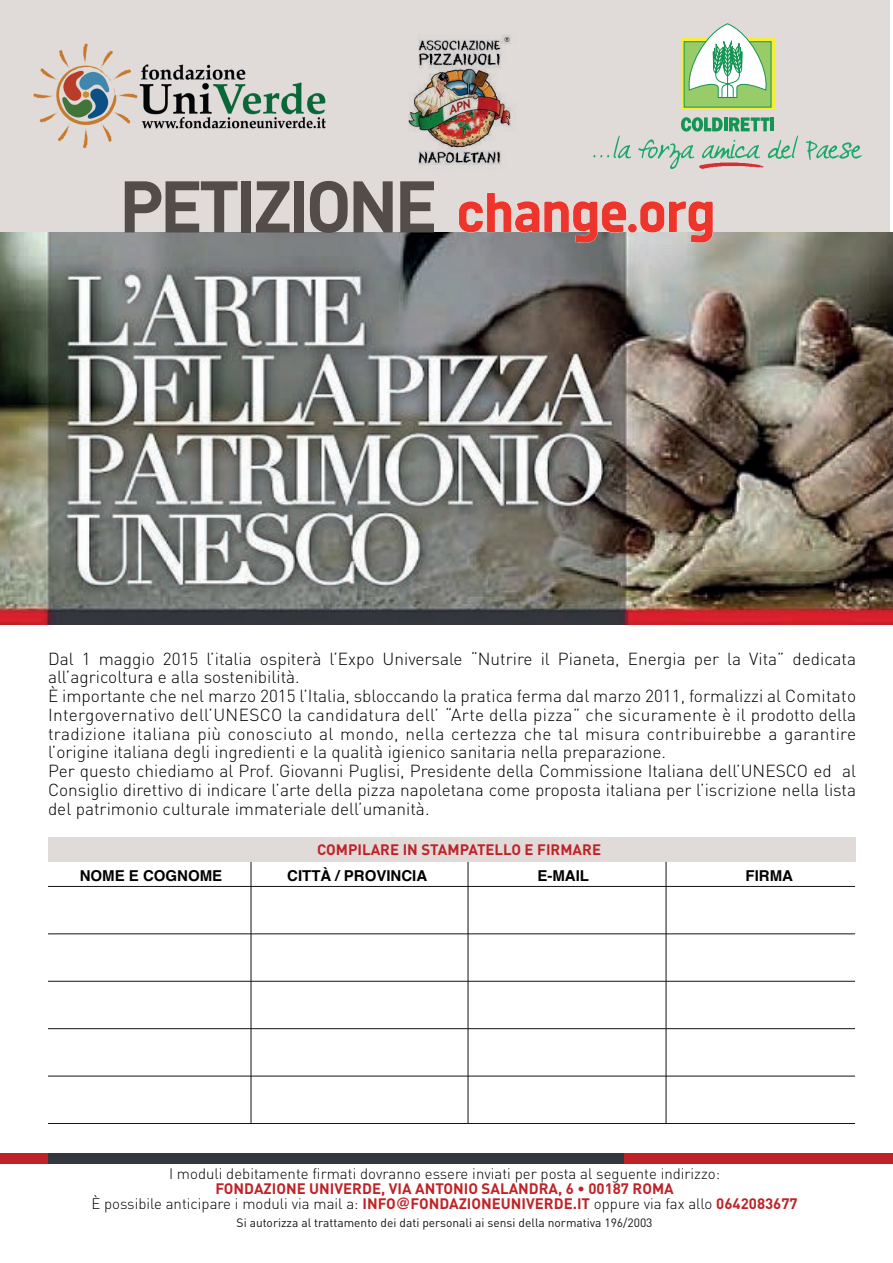
<style>
.page{position:relative;width:893px;height:1263px;background:#fff}
.page>*{position:absolute;margin:0;border:0;box-sizing:border-box;transform-origin:0 0}
.t1{font:700 71.85px "DIN";letter-spacing:-.06em;color:#544c49}
.t2{font:300 17.25px/18.8px "DIN";color:#000001}
.t3{font:700 15px/15px "DIN";color:#c02327;text-align:center}
.t4{font:300 15px "DIN";color:#000001}
.t5{font:700 15px "Helvetica";color:#000001}
.t6{font:12px "DIN";color:#111416}
.s1{font-weight:300;color:#000001}
.s2{font-family:"Helvetica"}
</style>
<div class="page">
<div style="left:0;top:0;width:890px;height:294px;background:#e0dbd9"></div>
<img style="left:0;top:232px;width:893px;height:392px">
<img style="left:33px;top:44px;width:293px;height:104px">
<img style="left:408px;top:35px;width:108px;height:130px">
<svg style="left:681px;top:38px;width:93px;height:72px"></svg>
<div style="left:684px;top:42px;width:87px;height:65px;background:#98cc68;border:1px solid #149554"></div>
<svg style="left:686px;top:23px;width:83px;height:75px"></svg>
<svg style="left:681px;top:117px;width:181px;height:43px"></svg>
<img style="left:739px;top:163px;width:25px;height:5px">
<img style="left:432px;top:132px;width:307px;height:172px">
<div style="left:0;top:1153px;width:890px;height:11px;background:#34373d"></div>
<div style="left:624px;top:1153px;width:269px;height:11px;background:#c02327"></div>
<div style="left:48px;top:837px;width:807px;height:24px;background:#e0dbd9"></div>
<hr style="left:48px;top:886px;width:807px;height:1px;background:#111516">
<hr style="left:48px;top:933px;width:807px;height:1px;background:#111516">
<hr style="left:48px;top:981px;width:807px;height:1px;background:#111516">
<hr style="left:48px;top:1028px;width:807px;height:1px;background:#111516">
<hr style="left:48px;top:1076px;width:807px;height:1px;background:#111516">
<hr style="left:48px;top:1123px;width:807px;height:1px;background:#111516">
<hr style="left:251px;top:862px;width:1px;height:261px;background:#111516">
<hr style="left:468px;top:862px;width:1px;height:261px;background:#111516">
<hr style="left:666px;top:862px;width:1px;height:261px;background:#111516">
<div style="left:1px;top:1153px;width:47px;height:11px;background:#c02327"></div>
<h1 class="t1" style="left:119px;top:160px;width:320px">PETIZIONE</h1>
<p class="t2" style="left:48px;top:649px;width:810px">Dal 1 maggio 2015 l’italia ospiterà l’Expo Universale “Nutrire il Pianeta, Energia per la Vita” dedicata all’agricoltura e alla sostenibilità.<br>È importante che nel marzo 2015 l’Italia, sbloccando la pratica ferma dal marzo 2011, formalizzi al Comitato Intergovernativo dell’UNESCO la candidatura dell’ “Arte della pizza” che sicuramente è il prodotto della tradizione italiana più conosciuto al mondo, nella certezza che tal misura contribuirebbe a garantire l’origine italiana degli ingredienti e la qualità igienico sanitaria nella preparazione.<br>Per questo chiediamo al Prof. Giovanni Puglisi, Presidente della Commissione Italiana dell’UNESCO ed al Consiglio direttivo di indicare l’arte della pizza napoletana come proposta italiana per l’iscrizione nella lista del patrimonio culturale immateriale dell’umanità.</p>
<p class="t3" style="left:317px;top:842px;width:286px">COMPILARE IN STAMPATELLO E FIRMARE</p>
<p class="t5" style="left:80px;top:863px;width:144px">NOME E COGNOME</p>
<p class="t5" style="left:287px;top:863px;width:142px">CITTÀ / PROVINCIA</p>
<p class="t5" style="left:537px;top:863px;width:53px">E-MAIL</p>
<p class="t5" style="left:746px;top:863px;width:49px">FIRMA</p>
<p class="t4" style="left:169px;top:1165px;width:553px">I moduli debitamente firmati dovranno essere inviati per posta al seguente indirizzo:</p>
<p class="t3" style="left:91px;top:1181px;width:708px">FONDAZIONE UNIVERDE, VIA ANTONIO SALANDRA, 6 • 00187 ROMA<br><span class="s1">È possibile anticipare i moduli via mail a:</span> INFO<span class="s2">@</span>FONDAZIONEUNIVERDE.IT <span class="s1">oppure via fax allo</span> 0642083677</p>
<p class="t6" style="left:237px;top:1215px;width:417px">Si autorizza al trattamento dei dati personali ai sensi della normativa 196/2003</p>
</div>
